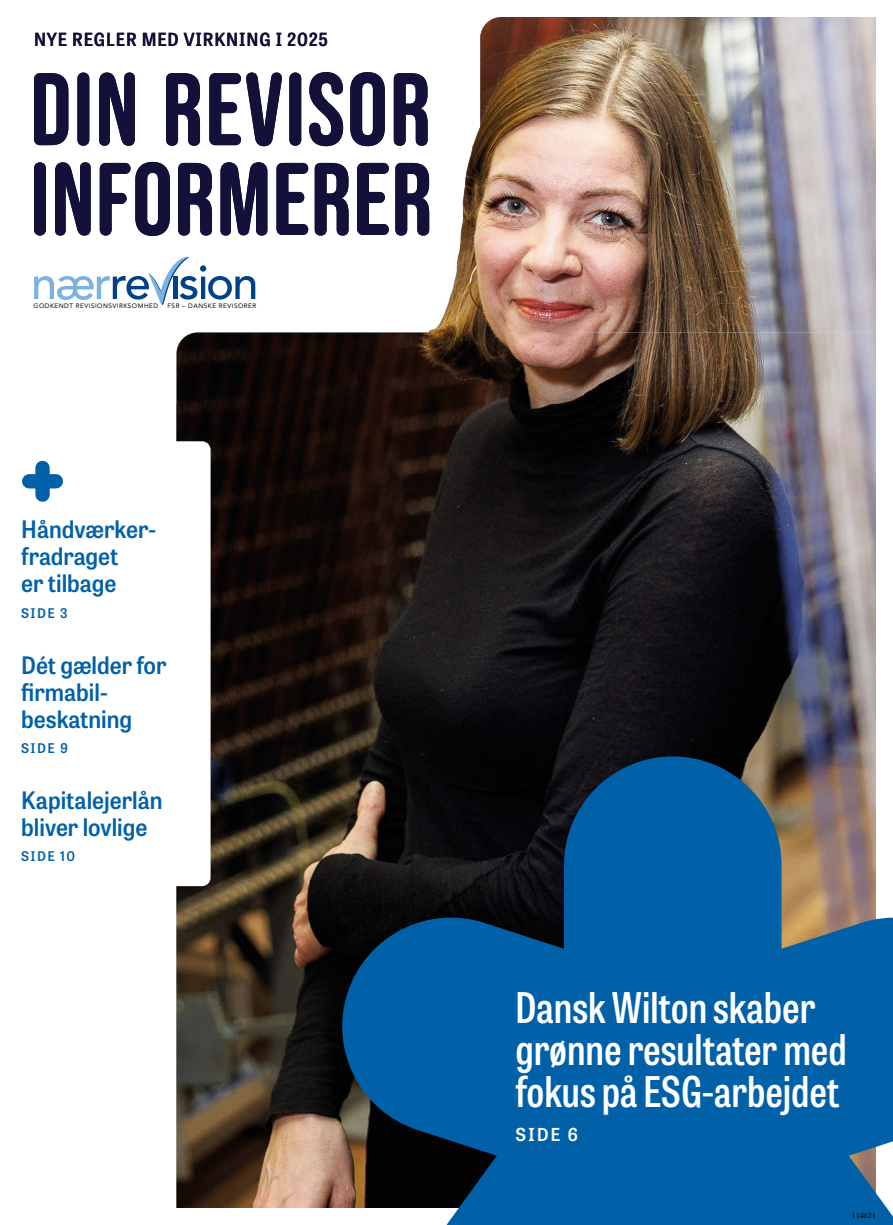
<style>
.page{position:relative;width:893px;height:1225px;background:#fff}
.page>*{position:absolute;margin:0;border:0;box-sizing:border-box;transform-origin:0 0}
.t1{font:600 42.15px/42.2px "Tablet Gothic Condensed";color:#fff}
.t2{font:24px/27px "Tablet Gothic Narrow Sb";color:#0061a9}
.t3{font:18px "Tablet Gothic Narrow Sb";letter-spacing:.05em;color:#131139}
.t4{font:600 17.85px "Tablet Gothic";color:#fff}
.t5{font:600 13.35px "Tablet Gothic";letter-spacing:.1em;color:#0061a9}
.t6{font:7.5px "Berling Serif Text";color:#000}
.t7{font:6.3px "Avenir";letter-spacing:.075em;color:#000}
</style>
<div class="page">
<img style="left:393px;top:77px;width:87px;height:187px">
<svg style="left:34px;top:73px;width:34px;height:72px"></svg>
<div style="left:77px;top:72px;width:12px;height:74px;background:#131139;border-radius:6px"></div>
<svg style="left:99px;top:72px;width:36px;height:74px"></svg>
<svg style="left:209px;top:72px;width:73px;height:74px"></svg>
<div style="left:289px;top:72px;width:12px;height:74px;background:#131139;border-radius:6px"></div>
<svg style="left:309px;top:72px;width:34px;height:74px"></svg>
<svg style="left:350px;top:72px;width:35px;height:74px"></svg>
<div style="left:34px;top:162px;width:12px;height:73px;background:#131139;border-radius:6px"></div>
<svg style="left:55px;top:162px;width:36px;height:73px"></svg>
<svg style="left:100px;top:162px;width:70px;height:74px"></svg>
<svg style="left:220px;top:162px;width:47px;height:73px"></svg>
<svg style="left:276px;top:163px;width:32px;height:72px"></svg>
<svg style="left:357px;top:163px;width:32px;height:72px"></svg>
<svg style="left:178px;top:163px;width:34px;height:72px"></svg>
<svg style="left:166px;top:73px;width:34px;height:73px"></svg>
<svg style="left:394px;top:73px;width:34px;height:73px"></svg>
<svg style="left:395px;top:163px;width:34px;height:72px"></svg>
<svg style="left:315px;top:163px;width:34px;height:72px"></svg>
<img style="left:480px;top:17px;width:396px;height:315px">
<img style="left:176px;top:332px;width:700px;height:876px">
<div style="left:128px;top:441px;width:83px;height:445px;background:#fff;border-radius:9px"></div>
<div style="left:35px;top:468px;width:15px;height:26px;background:#0061a9"></div>
<div style="left:29px;top:474px;width:27px;height:14px;background:#0061a9"></div>
<svg style="left:329px;top:756px;width:564px;height:469px;background:#165482"></svg>
<svg style="left:34px;top:256px;width:221px;height:49px"></svg>
<p class="t3" style="left:34px;top:27px;width:296px">NYE REGLER MED VIRKNING I 2025</p>
<p class="t7" style="left:34px;top:302px;width:126px">GODKENDT REVISIONSVIRKSOMHED</p>
<p class="t7" style="left:168px;top:302px;width:90px">FSR – DANSKE REVISORER</p>
<p class="t2" style="left:21px;top:515px;width:136px">Håndværker&shy;fradraget<br>er tilbage</p>
<p class="t5" style="left:21px;top:603px;width:48px">SIDE 3</p>
<p class="t2" style="left:21px;top:650px;width:147px">Dét gælder for firmabil&shy;beskatning</p>
<p class="t5" style="left:21px;top:739px;width:48px">SIDE 9</p>
<p class="t2" style="left:21px;top:786px;width:143px">Kapitalejerlån bliver lovlige</p>
<p class="t5" style="left:21px;top:847px;width:55px">SIDE 10</p>
<h1 class="t1" style="left:515px;top:984px;width:333px">Dansk Wilton skaber grønne resultater med fokus på ESG-arbejdet</h1>
<p class="t4" style="left:515px;top:1122px;width:64px">SIDE 6</p>
<p class="t6" style="left:852px;top:1210px;width:26px">114621</p>
</div>
